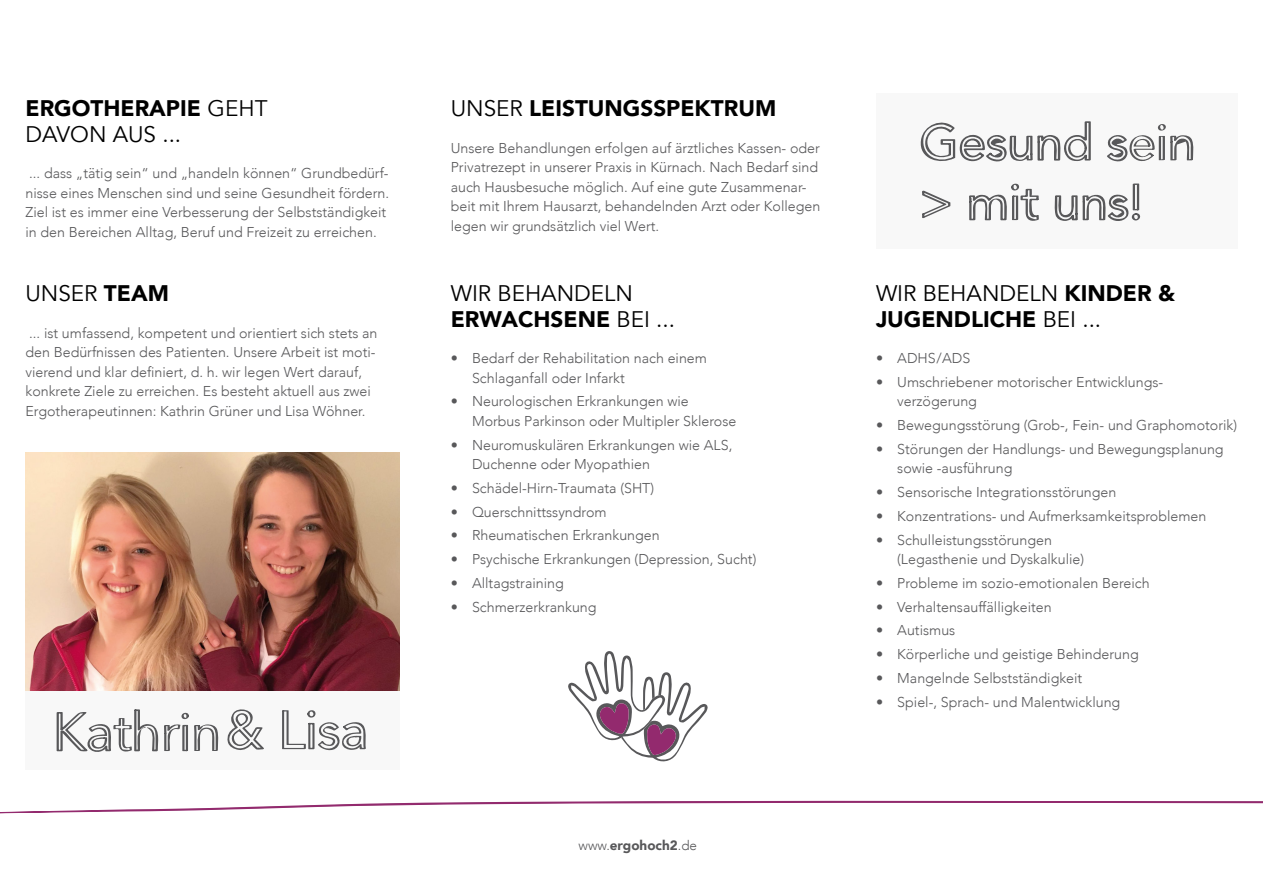
<style>
.page{position:relative;width:1263px;height:893px;background:#fff}
.page>*{position:absolute;margin:0;border:0;box-sizing:border-box;transform-origin:0 0}
.t1{font:22.5px/25.5px "Avenir";color:#000}
.t2{font:900 22.5px "Avenir";color:#000}
.t3{font:300 14.25px/19.5px "Avenir";color:#58585a}
.t4{font:900 13.5px "Avenir";color:#58585a}
.s1{font-weight:900}
.s2{font-weight:400}
.s3{font-weight:300}
</style>
<div class="page">
<svg style="left:0;top:801px;width:1263px;height:12px"></svg>
<svg style="left:568px;top:651px;width:140px;height:111px"></svg>
<img style="left:26px;top:453px;width:374px;height:238px">
<div style="left:876px;top:94px;width:361px;height:155px;background:#f8f8f8"></div>
<svg style="left:920px;top:121px;width:171px;height:41px"></svg>
<svg style="left:1107px;top:124px;width:87px;height:38px"></svg>
<svg style="left:922px;top:191px;width:28px;height:27px"></svg>
<svg style="left:969px;top:183px;width:70px;height:38px"></svg>
<svg style="left:1054px;top:184px;width:86px;height:37px"></svg>
<div style="left:26px;top:691px;width:374px;height:78px;background:#f8f8f8"></div>
<svg style="left:227px;top:709px;width:37px;height:41px"></svg>
<svg style="left:282px;top:710px;width:84px;height:41px"></svg>
<svg style="left:57px;top:709px;width:162px;height:43px"></svg>
<h1 class="t1" style="left:26px;top:96px;width:244px"><span class="s1">ERGOTHERAPIE</span> GEHT<br>DAVON AUS ...</h1>
<p class="t3" style="left:26px;top:163px;width:365px">... dass „tätig sein“ und „handeln können“ Grundbedürf&shy;nisse eines Menschen sind und seine Gesundheit fördern.<br>Ziel ist es immer eine Verbesserung der Selbstständigkeit in den Bereichen Alltag, Beruf und Freizeit zu erreichen.</p>
<h1 class="t1" style="left:26px;top:281px;width:145px">UNSER <span class="s1">TEAM</span></h1>
<p class="t3" style="left:26px;top:323px;width:353px">... ist umfassend, kompetent und orientiert sich stets an den Bedürfnissen des Patienten. Unsere Arbeit ist moti&shy;vierend und klar definiert, d. h. wir legen Wert darauf, konkrete Ziele zu erreichen. Es besteht aktuell aus zwei Ergotherapeutinnen: Kathrin Grüner und Lisa Wöhner.</p>
<h1 class="t2" style="left:451px;top:89px;width:327px"><span class="s2">UNSER</span> LEISTUNGSSPEKTRUM</h1>
<p class="t3" style="left:451px;top:138px;width:371px">Unsere Behandlungen erfolgen auf ärztliches Kassen- oder Privatrezept in unserer Praxis in Kürnach. Nach Bedarf sind auch Hausbesuche möglich. Auf eine gute Zusammenar&shy;beit mit Ihrem Hausarzt, behandelnden Arzt oder Kollegen legen wir grundsätzlich viel Wert.</p>
<h1 class="t1" style="left:451px;top:281px;width:226px">WIR BEHANDELN<br><span class="s1">ERWACHSENE</span> BEI ...</h1>
<p class="t3" style="left:472px;top:348px;width:236px;text-indent:-21px">• Bedarf der Rehabilitation nach einem<br>Schlaganfall oder Infarkt</p>
<p class="t3" style="left:472px;top:392px;width:266px;text-indent:-21px">• Neurologischen Erkrankungen wie<br>Morbus Parkinson oder Multipler Sklerose</p>
<p class="t3" style="left:472px;top:435px;width:262px;text-indent:-21px">• Neuromuskulären Erkrankungen wie ALS,<br>Duchenne oder Myopathien</p>
<p class="t3" style="left:451px;top:478px;width:205px">• Schädel-Hirn-Traumata (SHT)</p>
<p class="t3" style="left:451px;top:502px;width:157px">• Querschnittssyndrom</p>
<p class="t3" style="left:451px;top:526px;width:210px">• Rheumatischen Erkrankungen</p>
<p class="t3" style="left:451px;top:549px;width:307px">• Psychische Erkrankungen (Depression, Sucht)</p>
<p class="t3" style="left:451px;top:573px;width:115px">• Alltagstraining</p>
<p class="t3" style="left:451px;top:597px;width:147px">• Schmerzerkrankung</p>
<p class="t4" style="left:579px;top:833px;width:120px"><span class="s3">www.</span>ergohoch2<span class="s3">.de</span></p>
<h1 class="t1" style="left:876px;top:281px;width:301px">WIR BEHANDELN <span class="s1">KINDER &amp;<br>JUGENDLICHE</span> BEI ...</h1>
<p class="t3" style="left:876px;top:348px;width:96px">• ADHS/ADS</p>
<p class="t3" style="left:897px;top:372px;width:268px;text-indent:-21px">• Umschriebener motorischer Entwicklungs&shy;verzögerung</p>
<p class="t3" style="left:876px;top:415px;width:363px">• Bewegungsstörung (Grob-, Fein- und Graphomotorik)</p>
<p class="t3" style="left:897px;top:439px;width:328px;text-indent:-21px">• Störungen der Handlungs- und Bewegungsplanung sowie -ausführung</p>
<p class="t3" style="left:876px;top:482px;width:242px">• Sensorische Integrationsstörungen</p>
<p class="t3" style="left:876px;top:506px;width:332px">• Konzentrations- und Aufmerksamkeitsproblemen</p>
<p class="t3" style="left:897px;top:530px;width:188px;text-indent:-21px">• Schulleistungsstörungen (Legasthenie und Dyskalkulie)</p>
<p class="t3" style="left:876px;top:573px;width:275px">• Probleme im sozio-emotionalen Bereich</p>
<p class="t3" style="left:876px;top:597px;width:177px">• Verhaltensauffälligkeiten</p>
<p class="t3" style="left:876px;top:621px;width:81px">• Autismus</p>
<p class="t3" style="left:876px;top:644px;width:264px">• Körperliche und geistige Behinderung</p>
<p class="t3" style="left:876px;top:668px;width:208px">• Mangelnde Selbstständigkeit</p>
<p class="t3" style="left:876px;top:692px;width:246px">• Spiel-, Sprach- und Malentwicklung</p>
</div>
